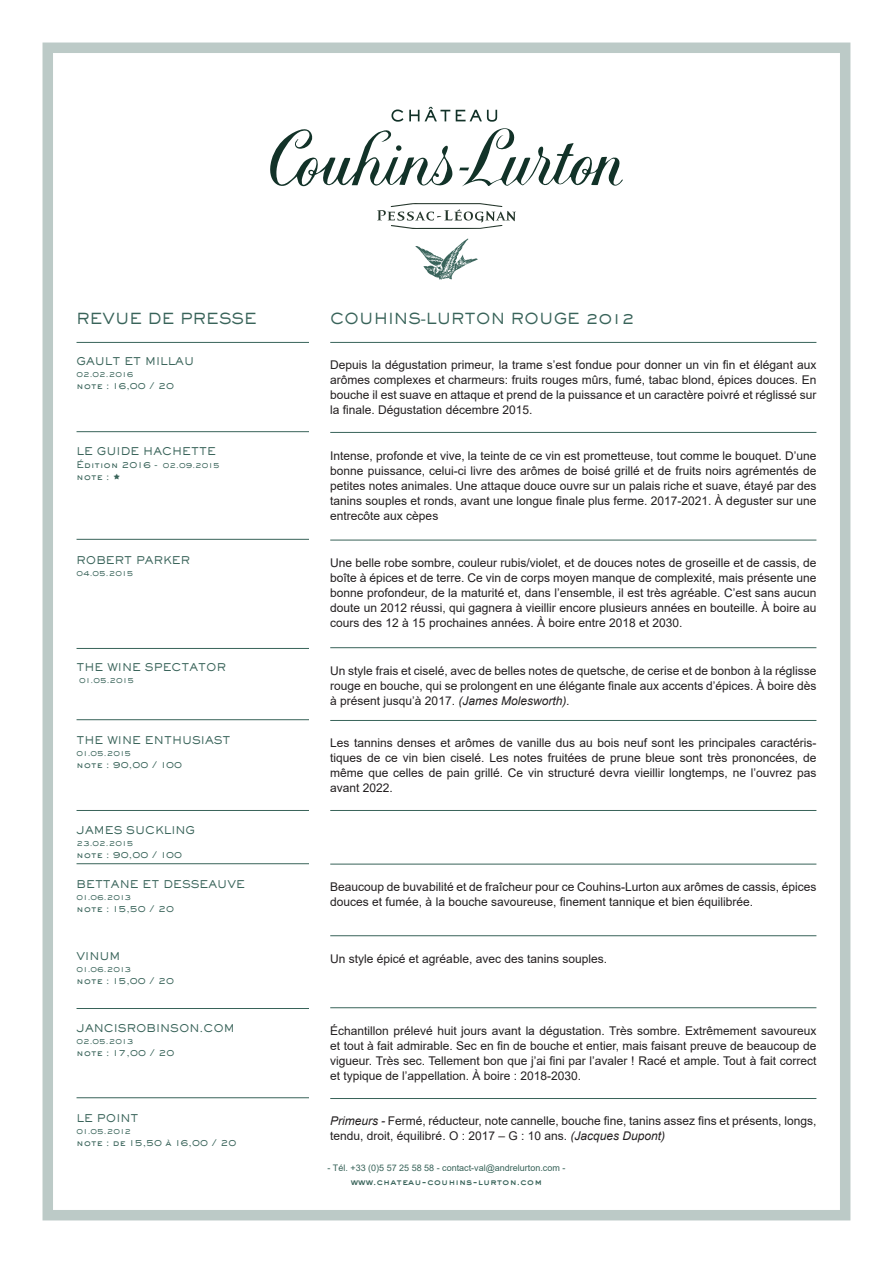
<style>
.page{position:relative;width:893px;height:1263px;background:#fff}
.page>*{position:absolute;margin:0;border:0;box-sizing:border-box;transform-origin:0 0}
.Texte_Courant{font:500 15px "AT Sackers Gothic";color:#386359}
.Texte_Notes{font:12px/15px "Arial";color:#231f20;text-align:justify}
.Titre_Commentaires{font:500 10.5px "AT Sackers Gothic";color:#386359}
.Titre_Commentaires-2{font:500 9px "AT Sackers Gothic";color:#386359}
.Adresse_bas_de_page{font:9px "Arial";color:#386359}
.Adresse_bas_de_page-2{font:9px "Sackers Heavy Gothic";color:#386359}
.Titre_Commentaires-3{font:500 7.5px "AT Sackers Gothic";color:#386359}
.s1{font-size:7.5px}
.s2{font-style:italic}
</style>
<div class="page">
<div style="left:43px;top:43px;width:807px;height:1177px;border:10px solid #bccac7"></div>
<hr style="left:330px;top:342px;width:486px;height:1px;background:#386359">
<hr style="left:330px;top:432px;width:486px;height:1px;background:#386359">
<hr style="left:330px;top:647px;width:486px;height:1px;background:#386359">
<hr style="left:330px;top:810px;width:486px;height:1px;background:#386359">
<hr style="left:330px;top:720px;width:486px;height:1px;background:#386359">
<hr style="left:77px;top:342px;width:232px;height:1px;background:#386359">
<hr style="left:77px;top:431px;width:232px;height:1px;background:#386359">
<hr style="left:77px;top:539px;width:232px;height:1px;background:#386359">
<hr style="left:77px;top:648px;width:232px;height:1px;background:#386359">
<hr style="left:77px;top:719px;width:232px;height:1px;background:#386359">
<hr style="left:77px;top:810px;width:232px;height:1px;background:#386359">
<img style="left:415px;top:238px;width:63px;height:41px">
<svg style="left:270px;top:107px;width:353px;height:80px"></svg>
<svg style="left:377px;top:203px;width:139px;height:26px"></svg>
<hr style="left:77px;top:1097px;width:232px;height:1px;background:#386359">
<hr style="left:330px;top:864px;width:486px;height:1px;background:#386359">
<hr style="left:77px;top:863px;width:232px;height:1px;background:#386359">
<hr style="left:330px;top:935px;width:486px;height:1px;background:#386359">
<hr style="left:330px;top:540px;width:486px;height:1px;background:#386359">
<hr style="left:77px;top:1008px;width:232px;height:1px;background:#386359">
<hr style="left:330px;top:1007px;width:486px;height:1px;background:#386359">
<hr style="left:330px;top:1098px;width:486px;height:1px;background:#386359">
<p class="Texte_Courant" style="left:77px;top:308px;width:182px">REVUE DE PRESSE</p>
<p class="Texte_Courant" style="left:330px;top:308px;width:306px">COUHINS-LURTON ROUGE 2012</p>
<p class="Titre_Commentaires" style="left:77px;top:355px;width:119px">GAULT ET MILLAU</p>
<p class="Titre_Commentaires-3" style="left:77px;top:370px;width:58px">02.02.2016</p>
<p class="Titre_Commentaires-2" style="left:77px;top:380px;width:99px">note : 16,00 / 20</p>
<p class="Texte_Notes" style="left:330px;top:357px;width:488px">Depuis la dégustation primeur, la trame s’est fondue pour donner un vin fin et élégant aux arômes complexes et charmeurs: fruits rouges mûrs, fumé, tabac blond, épices douces. En bouche il est suave en attaque et prend de la puissance et un caractère poivré et réglissé sur la finale. Dégustation décembre 2015.</p>
<p class="Titre_Commentaires" style="left:77px;top:445px;width:141px">LE GUIDE HACHETTE</p>
<p class="Titre_Commentaires-2" style="left:77px;top:458px;width:145px">Édition 2016 - <span class="s1">02.09.2015</span></p>
<p class="Titre_Commentaires-2" style="left:77px;top:470px;width:34px">note :</p>
<p class="Texte_Notes" style="left:330px;top:448px;width:488px">Intense, profonde et vive, la teinte de ce vin est prometteuse, tout comme le bouquet. D’une bonne puissance, celui-ci livre des arômes de boisé grillé et de fruits noirs agrémentés de petites notes animales. Une attaque douce ouvre sur un palais riche et suave, étayé par des tanins souples et ronds, avant une longue finale plus ferme. 2017-2021. À deguster sur une entrecôte aux cèpes</p>
<p class="Titre_Commentaires" style="left:77px;top:553px;width:115px">ROBERT PARKER</p>
<p class="Titre_Commentaires-3" style="left:77px;top:568px;width:58px">04.05.2015</p>
<p class="Texte_Notes" style="left:330px;top:555px;width:488px">Une belle robe sombre, couleur rubis/violet, et de douces notes de groseille et de cassis, de boîte à épices et de terre. Ce vin de corps moyen manque de complexité, mais présente une bonne profondeur, de la maturité et, dans l’ensemble, il est très agréable. C’est sans aucun doute un 2012 réussi, qui gagnera à vieillir encore plusieurs années en bouteille. À boire au cours des 12 à 15 prochaines années. À boire entre 2018 et 2030.</p>
<p class="Titre_Commentaires" style="left:77px;top:660px;width:151px">THE WINE SPECTATOR</p>
<p class="Titre_Commentaires-3" style="left:79px;top:675px;width:56px">01.05.2015</p>
<p class="Titre_Commentaires" style="left:77px;top:733px;width:155px">THE WINE ENTHUSIAST</p>
<p class="Titre_Commentaires-3" style="left:77px;top:748px;width:56px">01.05.2015</p>
<p class="Titre_Commentaires-2" style="left:77px;top:758px;width:107px">note : 90,00 / 100</p>
<p class="Texte_Notes" style="left:330px;top:663px;width:488px">Un style frais et ciselé, avec de belles notes de quetsche, de cerise et de bonbon à la réglisse rouge en bouche, qui se prolongent en une élégante finale aux accents d’épices. À boire dès à présent jusqu’à 2017. <span class="s2">(James Molesworth).</span></p>
<p class="Texte_Notes" style="left:330px;top:735px;width:488px">Les tannins denses et arômes de vanille dus au bois neuf sont les principales caractéris&shy;tiques de ce vin bien ciselé. Les notes fruitées de prune bleue sont très prononcées, de même que celles de pain grillé. Ce vin structuré devra vieillir longtemps, ne l’ouvrez pas avant 2022.</p>
<p class="Titre_Commentaires" style="left:77px;top:823px;width:120px">JAMES SUCKLING</p>
<p class="Titre_Commentaires-3" style="left:77px;top:838px;width:58px">23.02.2015</p>
<p class="Titre_Commentaires-2" style="left:77px;top:848px;width:107px">note : 90,00 / 100</p>
<p class="Titre_Commentaires" style="left:77px;top:877px;width:170px">BETTANE ET DESSEAUVE</p>
<p class="Titre_Commentaires-3" style="left:77px;top:892px;width:56px">01.06.2013</p>
<p class="Titre_Commentaires-2" style="left:77px;top:903px;width:99px">note : 15,50 / 20</p>
<p class="Texte_Notes" style="left:330px;top:879px;width:488px">Beaucoup de buvabilité et de fraîcheur pour ce Couhins-Lurton aux arômes de cassis, épices douces et fumée, à la bouche savoureuse, finement tannique et bien équilibrée.</p>
<p class="Titre_Commentaires" style="left:77px;top:949px;width:45px">VINUM</p>
<p class="Titre_Commentaires-3" style="left:77px;top:964px;width:56px">01.06.2013</p>
<p class="Titre_Commentaires-2" style="left:77px;top:974px;width:99px">note : 15,00 / 20</p>
<p class="Texte_Notes" style="left:330px;top:951px;width:278px">Un style épicé et agréable, avec des tanins souples.</p>
<p class="Titre_Commentaires" style="left:77px;top:1021px;width:160px">JANCISROBINSON.COM</p>
<p class="Titre_Commentaires-3" style="left:77px;top:1036px;width:58px">02.05.2013</p>
<p class="Titre_Commentaires-2" style="left:77px;top:1046px;width:99px">note : 17,00 / 20</p>
<p class="Texte_Notes" style="left:330px;top:1023px;width:488px">Échantillon prélevé huit jours avant la dégustation. Très sombre. Extrêmement savoureux et tout à fait admirable. Sec en fin de bouche et entier, mais faisant preuve de beaucoup de vigueur. Très sec. Tellement bon que j’ai fini par l’avaler ! Racé et ample. Tout à fait correct et typique de l’appellation. À boire : 2018-2030.</p>
<p class="Titre_Commentaires" style="left:77px;top:1111px;width:64px">LE POINT</p>
<p class="Titre_Commentaires-3" style="left:77px;top:1126px;width:56px">01.05.2012</p>
<p class="Titre_Commentaires-2" style="left:77px;top:1136px;width:161px">note : de 15,50 à 16,00 / 20</p>
<p class="Texte_Notes" style="left:330px;top:1113px;width:488px"><span class="s2">Primeurs -</span> Fermé, réducteur, note cannelle, bouche fine, tanins assez fins et présents, longs, tendu, droit, équilibré. O : 2017 – G : 10 ans. <span class="s2">(Jacques Dupont)</span></p>
<p class="Adresse_bas_de_page" style="left:328px;top:1162px;width:239px">- Tél. +33 (0)5 57 25 58 58 - contact-val@andrelurton.com -</p>
<p class="Adresse_bas_de_page-2" style="left:351px;top:1175px;width:193px">www.chateau-couhins-lurton.com</p>
</div>
